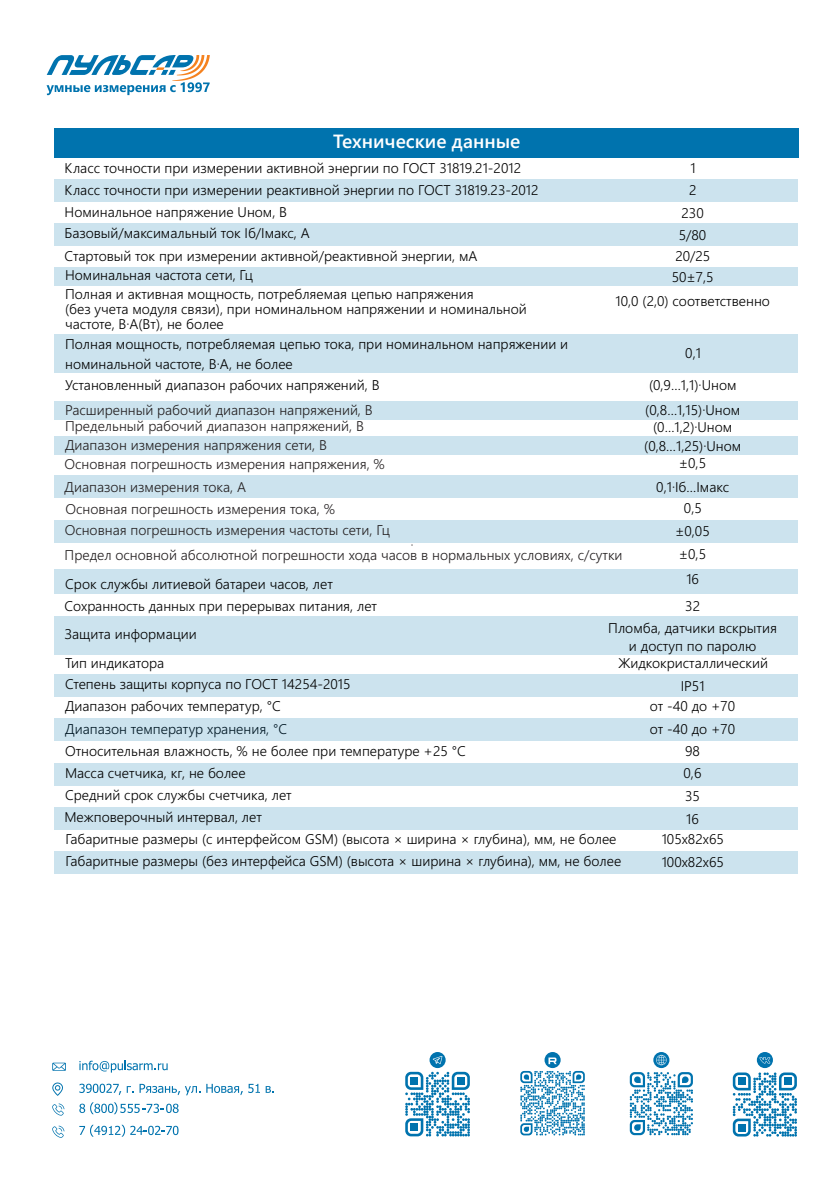
<style>
.page{position:relative;width:840px;height:1191px;background:#fff}
.page>*{position:absolute;margin:0;border:0;box-sizing:border-box;transform-origin:0 0}
.t1{font:600 19.2px "Segoe UI";color:#fff}
.t2{font:300 14px/22.2px "Segoe UI";color:#000}
.t3{font:300 14px/20.6px "Segoe UI";color:#231f20}
.t4{font:14px "Arial";color:#231f20}
</style>
<div class="page">
<svg style="left:47px;top:55px;width:163px;height:40px"></svg>
<svg style="left:52px;top:1103px;width:12px;height:12px"></svg>
<svg style="left:52px;top:1125px;width:12px;height:12px"></svg>
<svg style="left:79px;top:1124px;width:99px;height:12px"></svg>
<svg style="left:52px;top:1062px;width:14px;height:8px"></svg>
<svg style="left:52px;top:1082px;width:11px;height:13px"></svg>
<svg style="left:79px;top:1083px;width:42px;height:12px"></svg>
<svg style="left:127px;top:1086px;width:6px;height:6px"></svg>
<svg style="left:139px;top:1083px;width:61px;height:12px"></svg>
<svg style="left:206px;top:1083px;width:68px;height:12px"></svg>
<svg style="left:79px;top:1060px;width:88px;height:12px"></svg>
<svg style="left:79px;top:1102px;width:99px;height:12px"></svg>
<svg style="left:732px;top:1072px;width:64px;height:64px"></svg>
<div style="left:737px;top:1077px;width:8px;height:8px;background:#0073ae"></div>
<div style="left:783px;top:1077px;width:8px;height:8px;background:#0073ae"></div>
<div style="left:737px;top:1123px;width:8px;height:8px;background:#0073ae"></div>
<svg style="left:756px;top:1052px;width:16px;height:16px"></svg>
<svg style="left:759px;top:1057px;width:11px;height:6px"></svg>
<svg style="left:405px;top:1071px;width:64px;height:65px"></svg>
<div style="left:410px;top:1077px;width:8px;height:7px;background:#0073ae"></div>
<div style="left:456px;top:1077px;width:8px;height:7px;background:#0073ae"></div>
<div style="left:410px;top:1123px;width:8px;height:8px;background:#0073ae"></div>
<svg style="left:429px;top:1052px;width:16px;height:16px"></svg>
<svg style="left:432px;top:1055px;width:10px;height:9px"></svg>
<svg style="left:653px;top:1052px;width:16px;height:16px"></svg>
<svg style="left:655px;top:1054px;width:11px;height:11px"></svg>
<svg style="left:629px;top:1072px;width:63px;height:63px"></svg>
<svg style="left:520px;top:1071px;width:64px;height:64px"></svg>
<svg style="left:544px;top:1052px;width:16px;height:16px"></svg>
<svg style="left:548px;top:1057px;width:8px;height:7px"></svg>
<div style="left:54px;top:851px;width:743px;height:22px;background:#cce3ee"></div>
<div style="left:54px;top:763px;width:743px;height:22px;background:#cce3ee"></div>
<div style="left:54px;top:616px;width:743px;height:38px;background:#cce3ee"></div>
<div style="left:54px;top:569px;width:743px;height:24px;background:#cce3ee"></div>
<div style="left:54px;top:807px;width:743px;height:22px;background:#cce3ee"></div>
<div style="left:54px;top:520px;width:743px;height:22px;background:#cce3ee"></div>
<div style="left:54px;top:334px;width:743px;height:39px;background:#cce3ee"></div>
<div style="left:54px;top:128px;width:744px;height:29px;background:#0073ae"></div>
<div style="left:54px;top:179px;width:743px;height:22px;background:#cce3ee"></div>
<div style="left:54px;top:223px;width:743px;height:23px;background:#cce3ee"></div>
<div style="left:54px;top:475px;width:743px;height:22px;background:#cce3ee"></div>
<div style="left:54px;top:674px;width:743px;height:22px;background:#cce3ee"></div>
<div style="left:54px;top:718px;width:743px;height:22px;background:#cce3ee"></div>
<div style="left:54px;top:267px;width:743px;height:19px;background:#cce3ee"></div>
<div style="left:54px;top:401px;width:743px;height:19px;background:#cce3ee"></div>
<div style="left:54px;top:436px;width:743px;height:19px;background:#cce3ee"></div>
<h1 class="t1" style="left:333px;top:134px;width:188px">Технические данные</h1>
<p class="t2" style="left:65px;top:158px;width:475px">Класс точности при измерении активной энергии по ГОСТ 31819.21-2012<br>Класс точности при измерении реактивной энергии по ГОСТ 31819.23-2012<br>Номинальное напряжение Uном, В</p>
<p class="t2" style="left:678px;top:159px;width:29px;text-align:center">1<br>2<br>230<br>5/80</p>
<p class="t2" style="left:671px;top:268px;width:43px">50±7,5</p>
<p class="t2" style="left:65px;top:223px;width:246px">Базовый/максимальный ток Iб/Iмакс, А</p>
<p class="t2" style="left:65px;top:246px;width:414px">Стартовый ток при измерении активной/реактивной энергии, мА</p>
<p class="t2" style="left:675px;top:246px;width:36px">20/25</p>
<p class="t2" style="left:65px;top:266px;width:410px;line-height:19.2px">Номинальная частота сети, Гц<br>Полная и активная мощность, потребляемая цепью напряжения</p>
<p class="t2" style="left:65px;top:303px;width:463px;line-height:15.2px">(без учета модуля связи), при номинальном напряжении и номинальной частоте, В·А(Вт), не более</p>
<p class="t2" style="left:65px;top:335px;width:504px;line-height:20px">Полная мощность, потребляемая цепью тока, при номинальном напряжении и номинальной частоте, В·А, не более</p>
<p class="t3" style="left:65px;top:402px;width:309px;line-height:16.6px">Расширенный рабочий диапазон напряжений, В<br>Предельный рабочий диапазон напряжений, В</p>
<p class="t3" style="left:65px;top:436px;width:263px">Диапазон измерения напряжения сети, В</p>
<p class="t2" style="left:615px;top:291px;width:156px">10,0 (2,0) соответственно</p>
<p class="t2" style="left:684px;top:343px;width:17px">0,1</p>
<p class="t2" style="left:65px;top:375px;width:316px">Установленный диапазон рабочих напряжений, В</p>
<p class="t2" style="left:648px;top:375px;width:89px">(0,9…1,1)·Uном</p>
<p class="t2" style="left:645px;top:403px;width:96px;line-height:16.8px;text-align:center">(0,8…1,15)·Uном (0…1,2)·Uном</p>
<p class="t2" style="left:644px;top:436px;width:98px">(0,8…1,25)·Uном</p>
<p class="t2" style="left:656px;top:453px;width:74px;line-height:23.8px;text-align:center">±0,5<br>0,1·Iб…Iмакс</p>
<p class="t2" style="left:674px;top:497px;width:36px;line-height:23.2px;text-align:center">0,5 ±0,05 ±0,5</p>
<p class="t2" style="left:608px;top:596px;width:170px;text-align:center">32<br>Пломба, датчики вскрытия</p>
<p class="t2" style="left:618px;top:638px;width:151px;line-height:17.4px;text-align:center">и доступ по паролю<br>Жидкокристаллический</p>
<p class="t2" style="left:649px;top:696px;width:87px">от -40 до +70</p>
<p class="t3" style="left:65px;top:455px;width:321px">Основная погрешность измерения напряжения, %</p>
<p class="t3" style="left:65px;top:500px;width:326px">Основная погрешность измерения тока, %<br>Основная погрешность измерения частоты сети, Гц</p>
<p class="t3" style="left:65px;top:478px;width:183px">Диапазон измерения тока, А</p>
<p class="t4" style="left:409px;top:539px;width:4px">ּ</p>
<p class="t3" style="left:65px;top:546px;width:559px">Предел основной абсолютной погрешности хода часов в нормальных условиях, с/сутки</p>
<p class="t2" style="left:65px;top:574px;width:314px">Срок службы литиевой батареи часов, лет<br>Сохранность данных при перерывах питания, лет</p>
<p class="t2" style="left:65px;top:620px;width:134px;line-height:29.6px">Защита информации<br>Тип индикатора</p>
<p class="t2" style="left:686px;top:569px;width:14px">16</p>
<p class="t2" style="left:65px;top:674px;width:287px">Степень защиты корпуса по ГОСТ 14254-2015</p>
<p class="t2" style="left:65px;top:719px;width:402px">Диапазон температур хранения, °С<br>Относительная влажность, % не более при температуре +25 °С Масса счетчика, кг, не более<br>Средний срок службы счетчика, лет</p>
<p class="t2" style="left:65px;top:829px;width:552px">Габаритные размеры (с интерфейсом GSM) (высота × ширина × глубина), мм, не более</p>
<p class="t2" style="left:680px;top:676px;width:25px">IР51</p>
<p class="t2" style="left:649px;top:719px;width:87px;text-align:center">от -40 до +70<br>98<br>0,6<br>35</p>
<p class="t2" style="left:661px;top:829px;width:64px">105x82x65</p>
<p class="t2" style="left:65px;top:696px;width:217px">Диапазон рабочих температур, °С</p>
<p class="t2" style="left:64px;top:807px;width:199px">Межповерочный интервал, лет</p>
<p class="t2" style="left:685px;top:809px;width:14px">16</p>
<p class="t2" style="left:65px;top:851px;width:557px">Габаритные размеры (без интерфейса GSM) (высота × ширина × глубина), мм, не более</p>
<p class="t2" style="left:661px;top:852px;width:64px">100x82x65</p>
</div>
